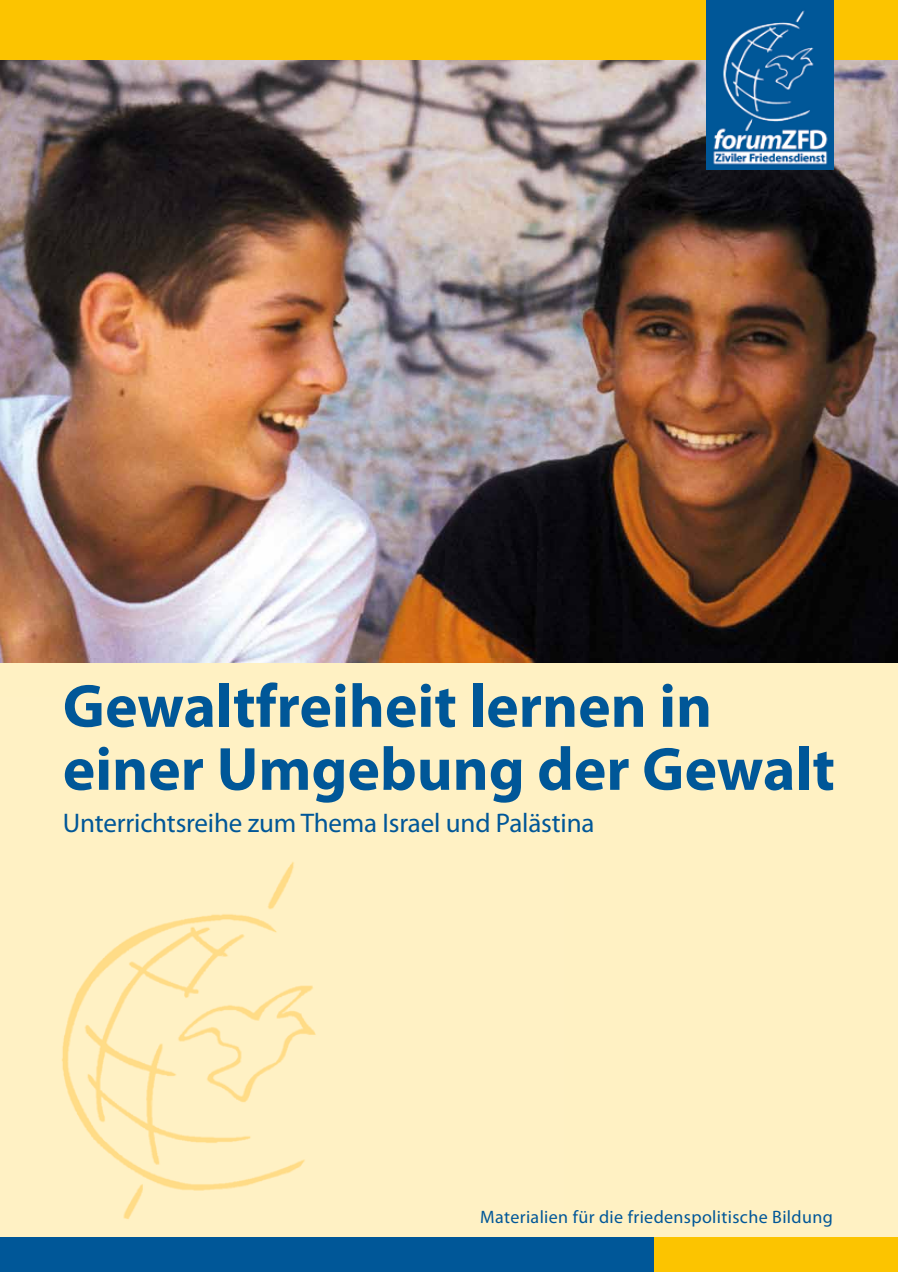
<style>
.page{position:relative;width:898px;height:1272px;background:#fff}
.page>*{position:absolute;margin:0;border:0;box-sizing:border-box;transform-origin:0 0}
.t1{font:700 61.5px/63px "Myriad Pro";color:#005798}
.t2{font:27px "Myriad Pro";letter-spacing:-.005em;color:#005798}
.t3{font:18px "Myriad Pro";letter-spacing:.02em;color:#005798}
</style>
<div class="page">
<img style="left:0;top:60px;width:897px;height:603px">
<div style="left:0;top:663px;width:897px;height:598px;background:#fff1c3"></div>
<img style="left:62px;top:862px;width:254px;height:357px">
<div style="left:0;top:1237px;width:654px;height:34px;background:#005798"></div>
<div style="left:654px;top:1237px;width:243px;height:34px;background:#fcc400"></div>
<div style="left:0;top:0;width:897px;height:60px;background:#fcc400"></div>
<img style="left:706px;top:0;width:127px;height:169px">
<p class="t1" style="left:63px;top:672px;width:773px">Gewaltfreiheit lernen in einer Umgebung der Gewalt</p>
<p class="t2" style="left:63px;top:806px;width:533px">Unterrichtsreihe zum Thema Israel und Palästina</p>
<p class="t3" style="left:480px;top:1205px;width:354px">Materialien für die friedenspolitische Bildung</p>
</div>
